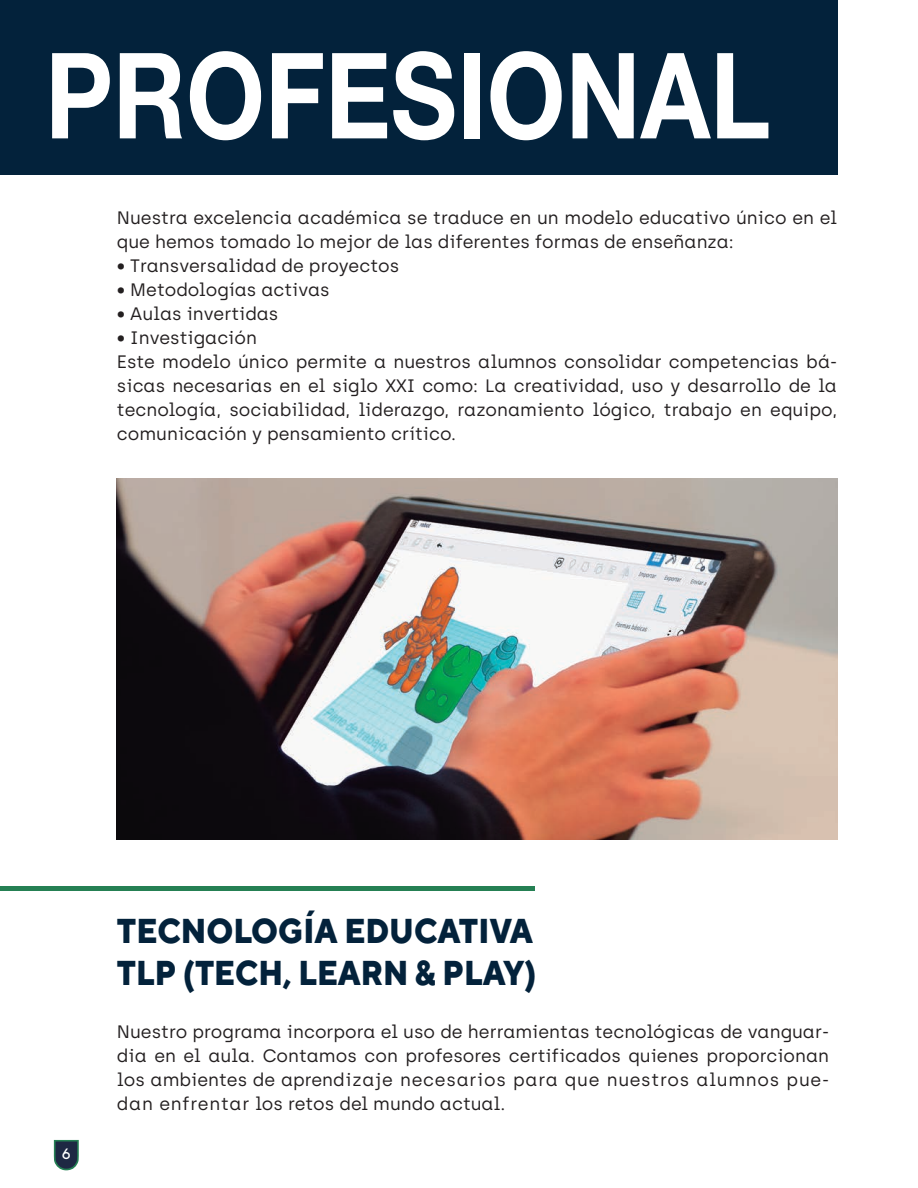
<style>
.page{position:relative;width:918px;height:1188px;background:#fff}
.page>*{position:absolute;margin:0;border:0;box-sizing:border-box;transform-origin:0 0}
.t1{font:700 119.4px "Helvetica Neue";color:#fff;scale:.85 1}
.t2{font:800 34.5px/41.4px "TT Norms";color:#03223b;scale:.91 1}
.t3{font:18px/24px "Archia";color:#231f20}
.t4{font:500 15px "TT Norms";color:#fff}
</style>
<div class="page">
<img style="left:117px;top:478px;width:720px;height:362px">
<svg style="left:54px;top:1140px;width:25px;height:30px"></svg>
<div style="left:0;top:0;width:837px;height:174px;background:#03223b"></div>
<hr style="left:0;top:886px;width:534px;height:4px;background:#258054">
<h1 class="t1" style="left:45px;top:2px;width:855px">PROFESIONAL</h1>
<p class="t3" style="left:117px;top:206px;width:722px">Nuestra excelencia académica se traduce en un modelo educativo único en el que hemos tomado lo mejor de las diferentes formas de enseñanza:</p>
<p class="t3" style="left:117px;top:254px;width:284px">• Transversalidad de proyectos</p>
<p class="t3" style="left:117px;top:278px;width:214px">• Metodologías activas</p>
<p class="t3" style="left:117px;top:302px;width:163px">• Aulas invertidas</p>
<p class="t3" style="left:117px;top:326px;width:722px">• Investigación<br>Este modelo único permite a nuestros alumnos consolidar competencias bá&shy;sicas necesarias en el siglo XXI como: La creatividad, uso y desarrollo de la tecnología, sociabilidad, liderazgo, razonamiento lógico, trabajo en equipo, comunicación y pensamiento crítico.</p>
<h2 class="t2" style="left:117px;top:910px;width:463px">TECNOLOGÍA EDUCATIVA<br>TLP (TECH, LEARN &amp; PLAY)</h2>
<p class="t4" style="left:62px;top:1144px;width:11px">6</p>
<p class="t3" style="left:117px;top:1020px;width:714px;text-align:justify">Nuestro programa incorpora el uso de herramientas tecnológicas de vanguar&shy;dia en el aula. Contamos con profesores certificados quienes proporcionan los ambientes de aprendizaje necesarios para que nuestros alumnos pue&shy;dan enfrentar los retos del mundo actual.</p>
</div>
